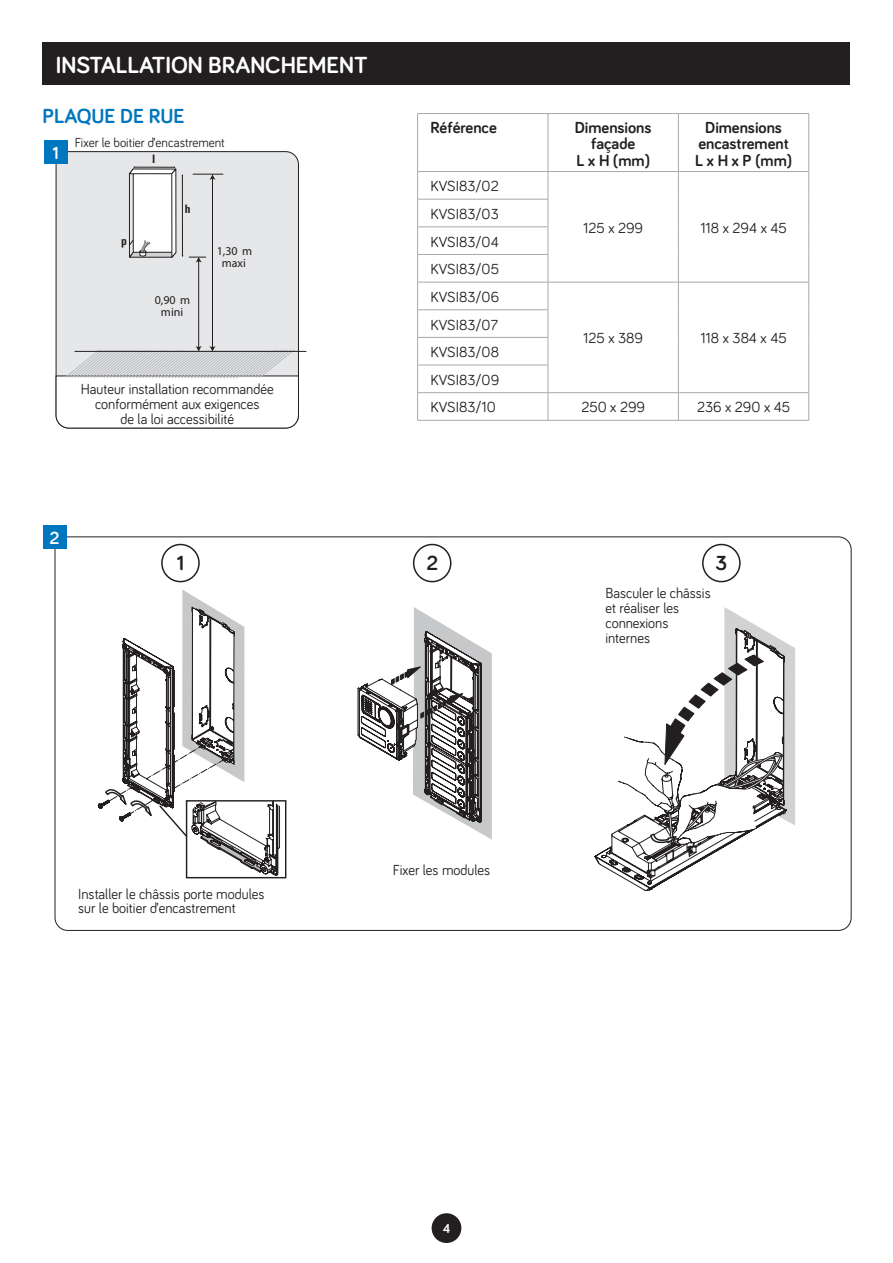
<style>
.page{position:relative;width:893px;height:1263px;background:#fff}
.page>*{position:absolute;margin:0;border:0;box-sizing:border-box;transform-origin:0 0}
.t1{font:700 24px "Bariol";color:#fff}
.t2{font:700 21px "Bariol";color:#0076be}
.t3{font:700 21px "Bariol";color:#231f20}
.t4{font:700 18px "Bariol";color:#fff}
.t5{font:700 16.5px/16.5px "Bariol";color:#231f20;text-align:center}
.t6{font:15px/15px "Bariol";color:#231f20;scale:.95 1}
.t7{font:15px/27.6px "Bariol";color:#231f20;text-align:justify}
.t8{font:13.5px "Bariol";color:#231f20;scale:.95 1}
.t9{font:700 13.5px "Bariol";color:#fff}
.t10{font:12px/12px "Myriad Pro";color:#231f20;text-align:center}
.t11{font:700 condensed 11.55px "Univers LT Std";color:#231f20}
</style>
<div class="page">
<div style="left:432px;top:1213px;width:29px;height:30px;background:#231f20;border-radius:50%"></div>
<div style="left:56px;top:152px;width:242px;height:276px;background:#e6e7e9;border-radius:13px"></div>
<hr style="left:75px;top:351px;width:231px;height:1px;background:#231f20">
<svg style="left:55px;top:346px;width:244px;height:83px"></svg>
<div style="left:44px;top:140px;width:23px;height:23px;background:#0076be"></div>
<div style="left:43px;top:525px;width:23px;height:24px;background:#0076be"></div>
<hr style="left:417px;top:113px;width:131px;height:1px;background:#a8a9ad">
<hr style="left:417px;top:114px;width:1px;height:57px;background:#a8a9ad">
<hr style="left:548px;top:113px;width:130px;height:1px;background:#a8a9ad">
<hr style="left:548px;top:114px;width:1px;height:57px;background:#a8a9ad">
<hr style="left:678px;top:113px;width:131px;height:1px;background:#a8a9ad">
<hr style="left:678px;top:114px;width:1px;height:57px;background:#a8a9ad">
<hr style="left:808px;top:114px;width:1px;height:57px;background:#a8a9ad">
<hr style="left:417px;top:171px;width:131px;height:1px;background:#a8a9ad">
<hr style="left:548px;top:171px;width:130px;height:1px;background:#a8a9ad">
<hr style="left:678px;top:171px;width:131px;height:1px;background:#a8a9ad">
<hr style="left:417px;top:199px;width:131px;height:1px;background:#a8a9ad">
<hr style="left:417px;top:227px;width:131px;height:1px;background:#a8a9ad">
<hr style="left:417px;top:254px;width:131px;height:1px;background:#a8a9ad">
<hr style="left:417px;top:282px;width:131px;height:1px;background:#a8a9ad">
<hr style="left:548px;top:282px;width:130px;height:1px;background:#a8a9ad">
<hr style="left:678px;top:282px;width:131px;height:1px;background:#a8a9ad">
<hr style="left:417px;top:309px;width:131px;height:1px;background:#a8a9ad">
<hr style="left:417px;top:337px;width:131px;height:1px;background:#a8a9ad">
<hr style="left:417px;top:365px;width:131px;height:1px;background:#a8a9ad">
<hr style="left:417px;top:392px;width:131px;height:1px;background:#a8a9ad">
<svg style="left:417px;top:172px;width:1px;height:248px"></svg>
<hr style="left:548px;top:392px;width:130px;height:1px;background:#a8a9ad">
<svg style="left:548px;top:172px;width:1px;height:248px"></svg>
<hr style="left:678px;top:392px;width:131px;height:1px;background:#a8a9ad">
<svg style="left:678px;top:172px;width:1px;height:248px"></svg>
<svg style="left:808px;top:172px;width:1px;height:248px"></svg>
<hr style="left:417px;top:420px;width:131px;height:1px;background:#a8a9ad">
<hr style="left:548px;top:420px;width:130px;height:1px;background:#a8a9ad">
<hr style="left:678px;top:420px;width:131px;height:1px;background:#a8a9ad">
<div style="left:702px;top:544px;width:39px;height:38px;border:2px solid #231f20;border-radius:50%"></div>
<div style="left:413px;top:544px;width:38px;height:38px;border:2px solid #231f20;border-radius:50%"></div>
<div style="left:43px;top:43px;width:807px;height:42px;background:#231f20"></div>
<svg style="left:98px;top:42px;width:155px;height:767px"></svg>
<div style="left:186px;top:800px;width:100px;height:78px;border:1px solid #231f20"></div>
<svg style="left:104px;top:589px;width:176px;height:287px"></svg>
<svg style="left:357px;top:607px;width:135px;height:232px"></svg>
<svg style="left:594px;top:846px;width:91px;height:45px"></svg>
<svg style="left:611px;top:607px;width:184px;height:263px"></svg>
<h1 class="t1" style="left:56px;top:49px;width:313px">INSTALLATION BRANCHEMENT</h1>
<h2 class="t2" style="left:43px;top:101px;width:143px">PLAQUE DE RUE</h2>
<p class="t4" style="left:53px;top:140px;width:8px">1</p>
<p class="t8" style="left:75px;top:133px;width:160px">Fixer le boitier d’encastrement</p>
<p class="t11" style="left:121px;top:234px;width:7px">p</p>
<p class="t11" style="left:152px;top:152px;width:5px">l</p>
<p class="t11" style="left:185px;top:202px;width:7px">h</p>
<p class="t10" style="left:155px;top:293px;width:37px">0,90 m mini</p>
<p class="t10" style="left:217px;top:245px;width:37px">1,30 m maxi</p>
<p class="t6" style="left:81px;top:381px;width:205px;text-align:center">Hauteur installation recommandée conformément aux exigences<br>de la loi accessibilité</p>
<p class="t4" style="left:50px;top:525px;width:11px">2</p>
<p class="t5" style="left:430px;top:118px;width:68px">Référence</p>
<p class="t5" style="left:575px;top:118px;width:78px">Dimensions façade<br>L x H (mm)</p>
<p class="t5" style="left:695px;top:118px;width:98px">Dimensions encastrement<br>L x H x P (mm)</p>
<p class="t7" style="left:430px;top:172px;width:70px">KVSI83/02</p>
<p class="t7" style="left:583px;top:213px;width:61px">125 x 299</p>
<p class="t7" style="left:700px;top:213px;width:88px">118 x 294 x 45</p>
<p class="t7" style="left:430px;top:199px;width:70px">KVSI83/03<br>KVSI83/04<br>KVSI83/05<br>KVSI83/06</p>
<p class="t7" style="left:430px;top:310px;width:70px">KVSI83/07<br>KVSI83/08<br>KVSI83/09<br>KVSI83/10</p>
<p class="t7" style="left:583px;top:324px;width:61px">125 x 389</p>
<p class="t7" style="left:700px;top:324px;width:88px">118 x 384 x 45</p>
<p class="t7" style="left:581px;top:393px;width:65px">250 x 299</p>
<p class="t7" style="left:697px;top:393px;width:95px">236 x 290 x 45</p>
<h2 class="t3" style="left:177px;top:548px;width:9px">1</h2>
<h2 class="t3" style="left:426px;top:548px;width:13px">2</h2>
<h2 class="t3" style="left:715px;top:548px;width:13px">3</h2>
<p class="t6" style="left:78px;top:887px;width:198px;line-height:13.5px">Installer le châssis porte modules sur le boitier d’encastrement</p>
<p class="t6" style="left:393px;top:862px;width:104px">Fixer les modules</p>
<p class="t6" style="left:605px;top:585px;width:112px">Basculer le châssis et réaliser les connexions internes</p>
<p class="t9" style="left:443px;top:1219px;width:9px">4</p>
</div>
